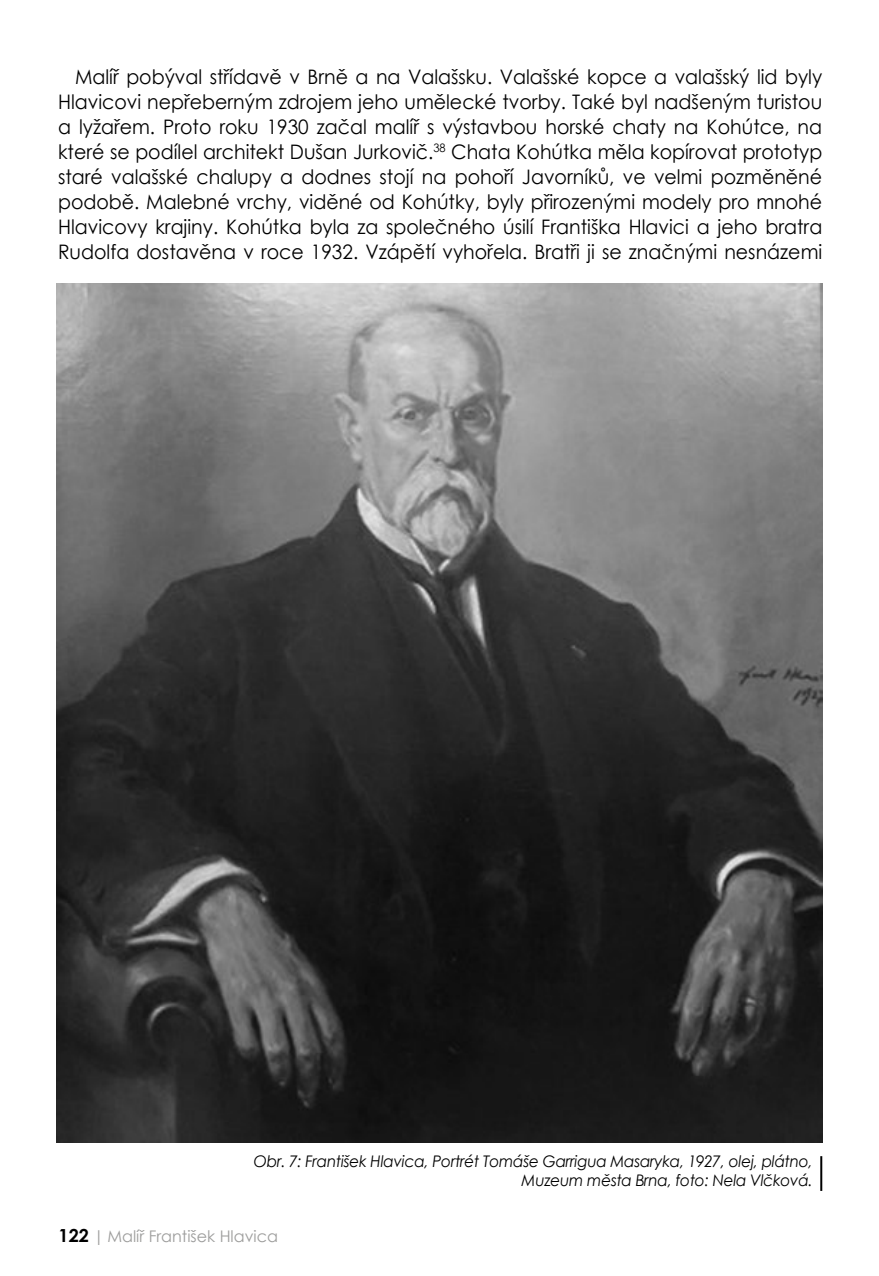
<style>
.page{position:relative;width:879px;height:1276px;background:#fff}
.page>*{position:absolute;margin:0;border:0;box-sizing:border-box;transform-origin:0 0}
.t1{font:20px/25px "Century Gothic";color:#000;text-align:justify;scale:.95 1}
.t2{font:italic 16px/19.2px "Century Gothic";letter-spacing:-.015em;color:#000;text-align:right;scale:.95 1}
.t3{font:16px "Century Gothic";color:#9d9d9c}
.s1{font-weight:700;font-size:18px;color:#000}
</style>
<div class="page">
<img style="left:57px;top:283px;width:765px;height:859px">
<hr style="left:820px;top:1156px;width:2px;height:35px;background:#000">
<p class="t1" style="left:58px;top:64px;width:806px;text-indent:17px">Malíř pobýval střídavě v Brně a na Valašsku. Valašské kopce a valašský lid byly Hlavicovi nepřeberným zdrojem jeho umělecké tvorby. Také byl nadšeným turistou a lyžařem. Proto roku 1930 začal malíř s výstavbou horské chaty na Kohútce, na které se podílel architekt Dušan Jurkovič.<sup>38</sup> Chata Kohútka měla kopírovat prototyp staré valašské chalupy a dodnes stojí na pohoří Javorníků, ve velmi pozměněné podobě. Malebné vrchy, viděné od Kohútky, byly přirozenými modely pro mnohé Hlavicovy krajiny. Kohútka byla za společného úsilí Františka Hlavici a jeho bratra Rudolfa dostavěna v roce 1932. Vzápětí vyhořela. Bratři ji se značnými nesnázemi</p>
<p class="t2" style="left:254px;top:1151px;width:590px">Obr. 7: František Hlavica, Portrét Tomáše Garrigua Masaryka, 1927, olej, plátno,<br>Muzeum města Brna, foto: Nela Vlčková.</p>
<p class="t3" style="left:59px;top:1225px;width:221px"><span class="s1">122</span> | Malíř František Hlavica</p>
</div>
